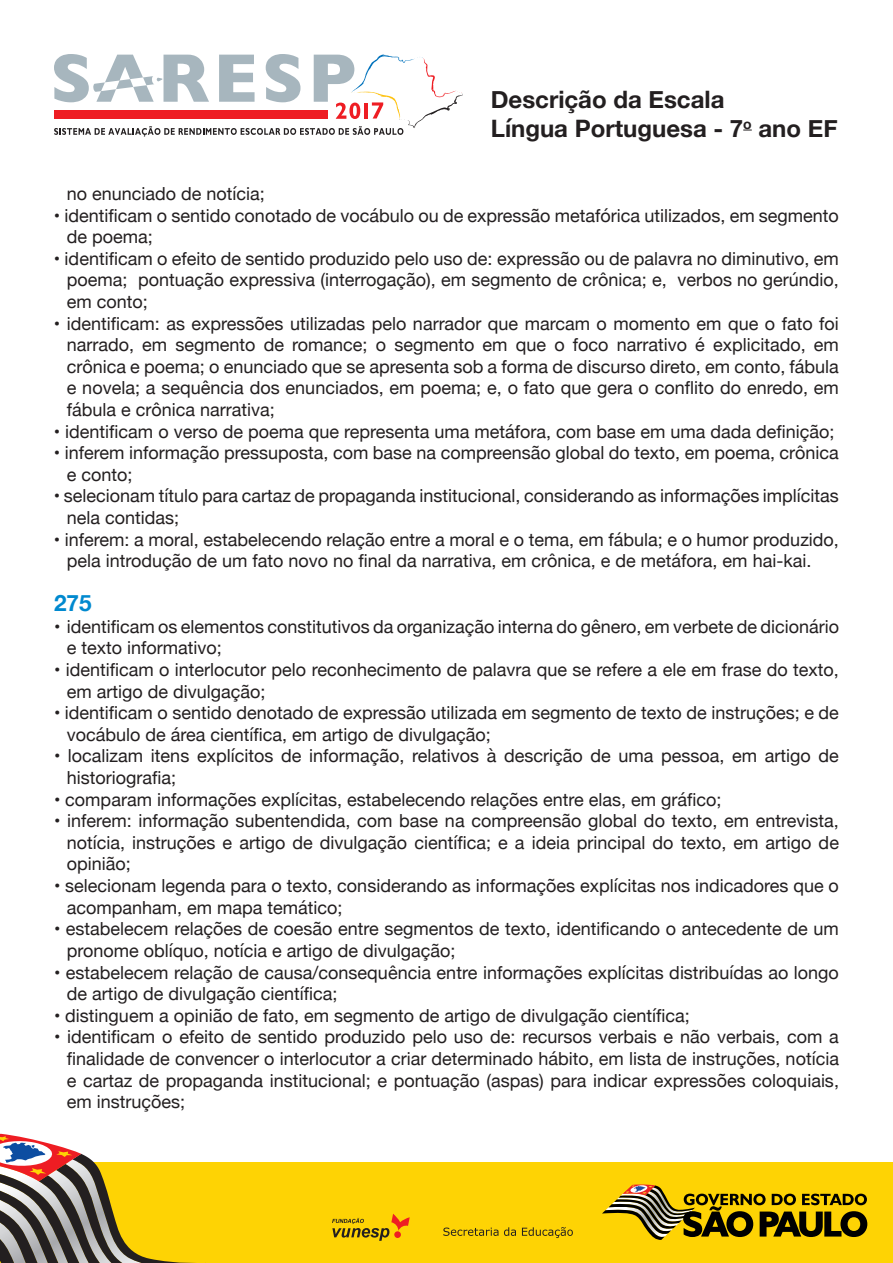
<style>
.page{position:relative;width:893px;height:1263px;background:#fff}
.page>*{position:absolute;margin:0;border:0;box-sizing:border-box;transform-origin:0 0}
.t1{font:700 24px/28.8px "Helvetica Neue";color:#231f20}
.t2{font:700 22.5px "Helvetica Neue";color:#0089cf}
.t3{font:18px/21.6px "Helvetica Neue";color:#231f20}
</style>
<div class="page">
<div style="left:0;top:1162px;width:893px;height:101px;background:#fed304"></div>
<svg style="left:332px;top:1214px;width:78px;height:27px"></svg>
<svg style="left:443px;top:1227px;width:130px;height:11px"></svg>
<svg style="left:602px;top:1184px;width:265px;height:56px"></svg>
<svg style="left:0;top:1134px;width:195px;height:129px"></svg>
<svg style="left:54px;top:54px;width:409px;height:83px"></svg>
<h1 class="t1" style="left:491px;top:85px;width:348px">Descrição da Escala<br>Língua Portuguesa - 7<sup>o</sup> ano EF</h1>
<p class="t3" style="left:67px;top:184px;width:200px">no enunciado de notícia;</p>
<p class="t3" style="left:67px;top:205px;width:774px;text-indent:-13px">• identificam o sentido conotado de vocábulo ou de expressão metafórica utilizados, em segmento de poema;</p>
<p class="t3" style="left:67px;top:249px;width:774px;text-align:justify;text-indent:-13px">• identificam o efeito de sentido produzido pelo uso de: expressão ou de palavra no diminutivo, em poema; pontuação expressiva (interrogação), em segmento de crônica; e, verbos no gerúndio, em conto;</p>
<p class="t3" style="left:67px;top:313px;width:774px;text-align:justify;text-indent:-13px">• identificam: as expressões utilizadas pelo narrador que marcam o momento em que o fato foi narrado, em segmento de romance; o segmento em que o foco narrativo é explicitado, em crônica e poema; o enunciado que se apresenta sob a forma de discurso direto, em conto, fábula e novela; a sequência dos enunciados, em poema; e, o fato que gera o conflito do enredo, em fábula e crônica narrativa;</p>
<p class="t3" style="left:54px;top:421px;width:782px">• identificam o verso de poema que representa uma metáfora, com base em uma dada definição;</p>
<p class="t3" style="left:67px;top:443px;width:774px;text-indent:-13px">• inferem informação pressuposta, com base na compreensão global do texto, em poema, crônica e conto;</p>
<p class="t3" style="left:67px;top:486px;width:774px;text-indent:-13px">• selecionam título para cartaz de propaganda institucional, considerando as informações implícitas nela contidas;</p>
<p class="t3" style="left:67px;top:529px;width:774px;text-indent:-13px">• inferem: a moral, estabelecendo relação entre a moral e o tema, em fábula; e o humor produzido, pela introdução de um fato novo no final da narrativa, em crônica, e de metáfora, em hai-kai.</p>
<p class="t2" style="left:54px;top:586px;width:39px">275</p>
<p class="t3" style="left:67px;top:617px;width:774px;text-indent:-13px">• identificam os elementos constitutivos da organização interna do gênero, em verbete de dicionário e texto informativo;</p>
<p class="t3" style="left:67px;top:660px;width:774px;text-indent:-13px">• identificam o interlocutor pelo reconhecimento de palavra que se refere a ele em frase do texto, em artigo de divulgação;</p>
<p class="t3" style="left:67px;top:703px;width:774px;text-indent:-13px">• identificam o sentido denotado de expressão utilizada em segmento de texto de instruções; e de vocábulo de área científica, em artigo de divulgação;</p>
<p class="t3" style="left:67px;top:746px;width:774px;text-indent:-13px">• localizam itens explícitos de informação, relativos à descrição de uma pessoa, em artigo de historiografia;</p>
<p class="t3" style="left:54px;top:789px;width:669px">• comparam informações explícitas, estabelecendo relações entre elas, em gráfico;</p>
<p class="t3" style="left:67px;top:811px;width:774px;text-align:justify;text-indent:-13px">• inferem: informação subentendida, com base na compreensão global do texto, em entrevista, notícia, instruções e artigo de divulgação científica; e a ideia principal do texto, em artigo de opinião;</p>
<p class="t3" style="left:67px;top:876px;width:774px;text-indent:-13px">• selecionam legenda para o texto, considerando as informações explícitas nos indicadores que o acompanham, em mapa temático;</p>
<p class="t3" style="left:67px;top:919px;width:774px;text-indent:-13px">• estabelecem relações de coesão entre segmentos de texto, identificando o antecedente de um pronome oblíquo, notícia e artigo de divulgação;</p>
<p class="t3" style="left:67px;top:962px;width:774px;text-indent:-13px">• estabelecem relação de causa/consequência entre informações explícitas distribuídas ao longo de artigo de divulgação científica;</p>
<p class="t3" style="left:54px;top:1005px;width:637px">• distinguem a opinião de fato, em segmento de artigo de divulgação científica;</p>
<p class="t3" style="left:67px;top:1027px;width:774px;text-align:justify;text-indent:-13px">• identificam o efeito de sentido produzido pelo uso de: recursos verbais e não verbais, com a finalidade de convencer o interlocutor a criar determinado hábito, em lista de instruções, notícia e cartaz de propaganda institucional; e pontuação (aspas) para indicar expressões coloquiais, em instruções;</p>
</div>
